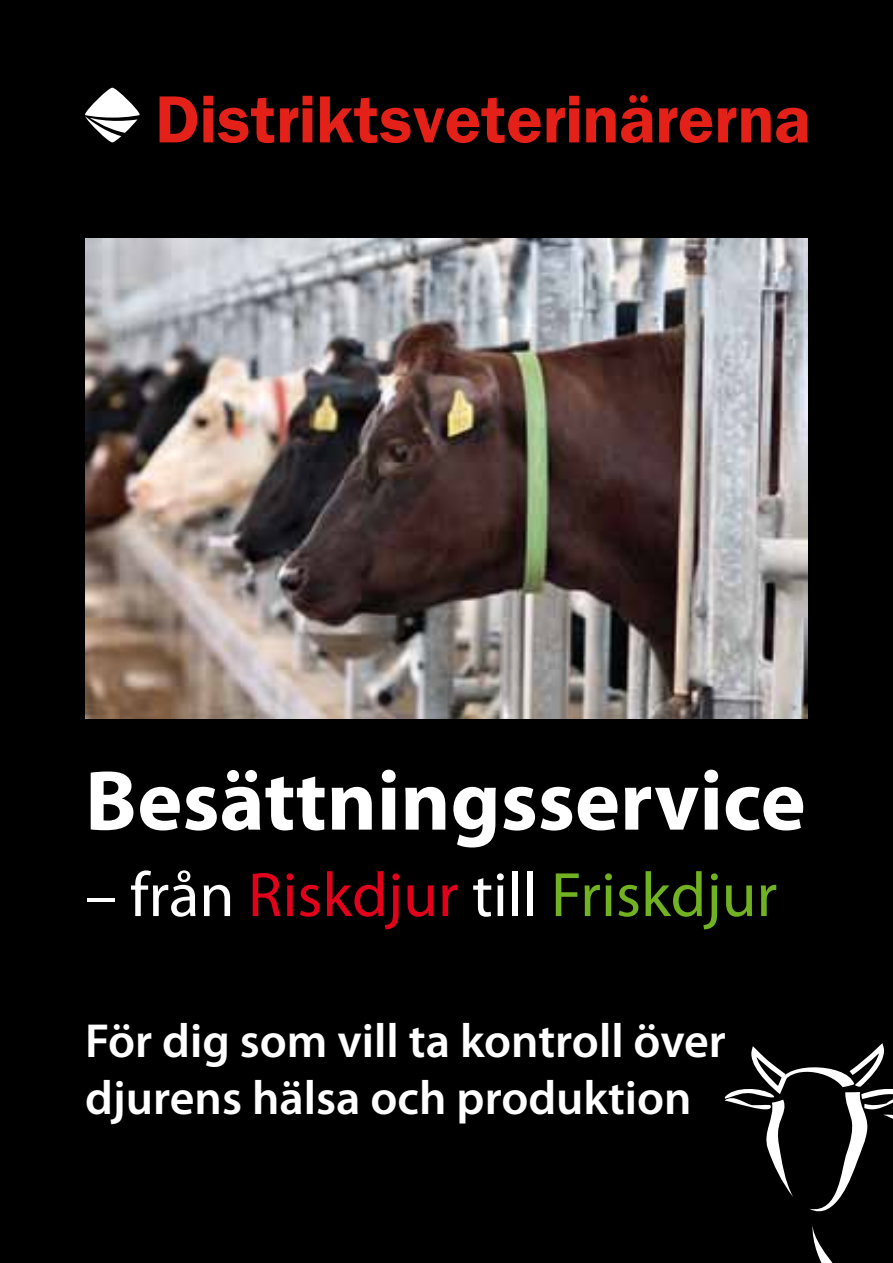
<style>
.page{position:relative;width:893px;height:1263px;background:#000}
.page>*{position:absolute;margin:0;border:0;box-sizing:border-box;transform-origin:0 0}
.t1{font:700 85.5px "Myriad Pro";color:#fff}
.t2{font:63.3px "Myriad Pro";color:#fff}
.t3{font:600 48px/57.6px "Myriad Pro";color:#fff}
.s1{color:#e2001a}
.s2{color:#70b221}
</style>
<div class="page">
<img style="left:85px;top:238px;width:723px;height:480px">
<svg style="left:160px;top:96px;width:37px;height:46px"></svg>
<svg style="left:203px;top:96px;width:71px;height:47px"></svg>
<svg style="left:280px;top:96px;width:32px;height:46px"></svg>
<svg style="left:320px;top:96px;width:221px;height:47px"></svg>
<svg style="left:547px;top:96px;width:32px;height:46px"></svg>
<svg style="left:586px;top:95px;width:67px;height:48px"></svg>
<svg style="left:659px;top:107px;width:53px;height:36px"></svg>
<svg style="left:718px;top:107px;width:90px;height:36px"></svg>
<svg style="left:85px;top:88px;width:55px;height:54px"></svg>
<svg style="left:724px;top:1043px;width:169px;height:220px"></svg>
<h1 class="t1" style="left:85px;top:745px;width:722px">Besättningsservice</h1>
<h2 class="t2" style="left:85px;top:856px;width:694px">– från <span class="s1">Riskdjur</span> till <span class="s2">Friskdjur</span></h2>
<p class="t3" style="left:85px;top:1010px;width:642px">För dig som vill ta kontroll över djurens hälsa och produktion</p>
</div>
